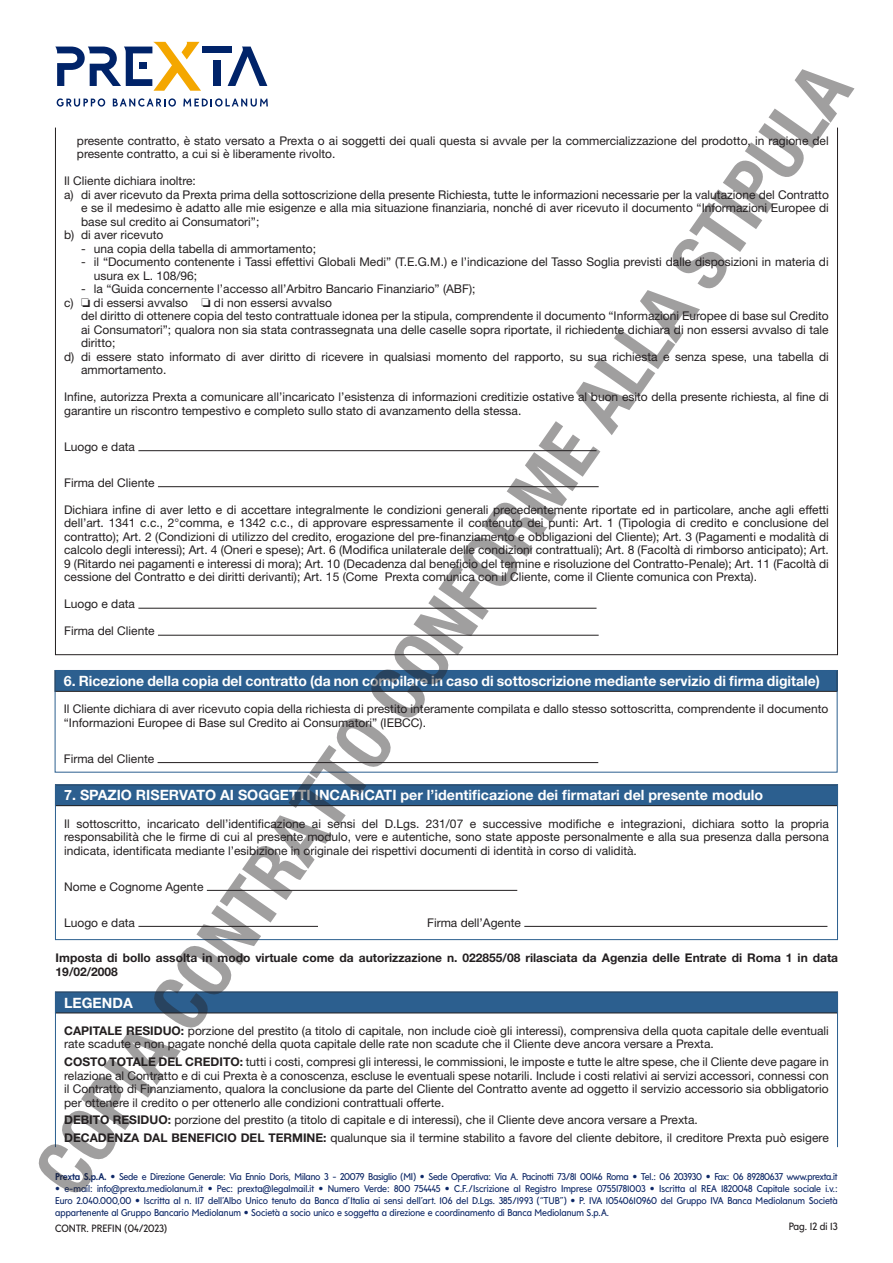
<style>
.page{position:relative;width:893px;height:1263px;background:#fff}
.page>*{position:absolute;margin:0;border:0;box-sizing:border-box;transform-origin:0 0}
.t1{font:700 condensed 75.45px "Helvetica Neue LT Std";color:#231f20}
.t2{font:700 14.25px "Helvetica Neue LT Std";color:#fff}
.t3{font:12px/13.5px "Helvetica Neue LT Std";color:#231f20}
.t4{font:700 12px/13.5px "Helvetica Neue LT Std";color:#231f20}
.t5{font:10.5px "Mediolanum Sans";color:#231f20}
.t6{font:9.75px/12px "Mediolanum Sans";letter-spacing:-.02em;color:#0e2867;text-align:justify}
.s1{font-weight:700}
.s2{font-family:"Helvetica Neue LT Std";font-weight:700}
</style>
<div class="page">
<svg style="left:57px;top:98px;width:48px;height:9px"></svg>
<svg style="left:113px;top:98px;width:63px;height:9px"></svg>
<svg style="left:183px;top:98px;width:85px;height:9px"></svg>
<svg style="left:55px;top:42px;width:146px;height:49px"></svg>
<div style="left:213px;top:60px;width:7px;height:26px;background:#002369"></div>
<div style="left:202px;top:47px;width:29px;height:6px;background:#002369"></div>
<svg style="left:228px;top:47px;width:39px;height:39px"></svg>
<hr style="left:138px;top:450px;width:459px;height:1px;background:#231f20">
<hr style="left:158px;top:486px;width:441px;height:1px;background:#231f20">
<hr style="left:138px;top:608px;width:459px;height:1px;background:#231f20">
<hr style="left:158px;top:635px;width:441px;height:1px;background:#231f20">
<div style="left:55px;top:670px;width:782px;height:21px;background:#2c5f8f"></div>
<hr style="left:158px;top:762px;width:440px;height:1px;background:#231f20">
<div style="left:55px;top:670px;width:782px;height:102px;border:1px solid #2c5f8f"></div>
<div style="left:55px;top:785px;width:782px;height:21px;background:#2c5f8f"></div>
<div style="left:55px;top:784px;width:783px;height:22px;border:1px solid #231f20"></div>
<hr style="left:207px;top:890px;width:310px;height:1px;background:#231f20">
<hr style="left:138px;top:926px;width:180px;height:1px;background:#231f20">
<hr style="left:524px;top:926px;width:303px;height:1px;background:#231f20">
<div style="left:55px;top:784px;width:783px;height:156px;border:1px solid #2c5f8f"></div>
<div style="left:55px;top:992px;width:782px;height:21px;background:#2c5f8f"></div>
<div style="left:55px;top:992px;width:783px;height:21px;border:1px solid #231f20"></div>
<div style="left:55px;top:992px;width:783px;height:155px;border:1px solid #2c5f8f"></div>
<h1 class="t1" style="left:16px;top:1159px;width:1359px;rotate:-55deg">COPIA CONTRATTO CONFORME ALLA STIPULA</h1>
<p class="t3" style="left:77px;top:134px;width:753px">presente contratto, è stato versato a Prexta o ai soggetti dei quali questa si avvale per la commercializzazione del prodotto, in ragione del presente contratto, a cui si è liberamente rivolto.</p>
<p class="t3" style="left:64px;top:174px;width:133px">Il Cliente dichiara inoltre:</p>
<p class="t3" style="left:64px;top:188px;width:766px">a) di aver ricevuto da Prexta prima della sottoscrizione della presente Richiesta, tutte le informazioni necessarie per la valutazione del Contratto</p>
<p class="t3" style="left:81px;top:201px;width:749px">e se il medesimo è adatto alle mie esigenze e alla mia situazione finanziaria, nonché di aver ricevuto il documento “Informazioni Europee di</p>
<p class="t3" style="left:81px;top:215px;width:180px">base sul credito ai Consumatori”;</p>
<p class="t3" style="left:64px;top:228px;width:101px">b) di aver ricevuto</p>
<p class="t3" style="left:81px;top:242px;width:236px">- una copia della tabella di ammortamento;</p>
<p class="t3" style="left:94px;top:255px;width:736px;text-indent:-13px">- il “Documento contenente i Tassi effettivi Globali Medi” (T.E.G.M.) e l’indicazione del Tasso Soglia previsti dalle disposizioni in materia di usura ex L. 108/96;</p>
<p class="t3" style="left:64px;top:282px;width:413px;text-indent:17px">- la “Guida concernente l’accesso all’Arbitro Bancario Finanziario” (ABF); c) ❏ di essersi avvalso ❏ di non essersi avvalso</p>
<p class="t3" style="left:81px;top:309px;width:749px">del diritto di ottenere copia del testo contrattuale idonea per la stipula, comprendente il documento “Informazioni Europee di base sul Credito</p>
<p class="t3" style="left:81px;top:323px;width:749px">ai Consumatori”; qualora non sia stata contrassegnata una delle caselle sopra riportate, il richiedente dichiara di non essersi avvalso di tale</p>
<p class="t3" style="left:81px;top:336px;width:36px">diritto;</p>
<p class="t3" style="left:64px;top:350px;width:766px">d) di essere stato informato di aver diritto di ricevere in qualsiasi momento del rapporto, su sua richiesta e senza spese, una tabella di</p>
<p class="t3" style="left:81px;top:363px;width:87px">ammortamento.</p>
<p class="t3" style="left:64px;top:390px;width:766px">Infine, autorizza Prexta a comunicare all’incaricato l’esistenza di informazioni creditizie ostative al buon esito della presente richiesta, al fine di garantire un riscontro tempestivo e completo sullo stato di avanzamento della stessa.</p>
<p class="t3" style="left:64px;top:440px;width:72px">Luogo e data</p>
<p class="t3" style="left:64px;top:476px;width:92px">Firma del Cliente</p>
<p class="t3" style="left:64px;top:503px;width:766px;text-align:justify">Dichiara infine di aver letto e di accettare integralmente le condizioni generali precedentemente riportate ed in particolare, anche agli effetti dell’art. 1341 c.c., 2°comma, e 1342 c.c., di approvare espressamente il contenuto dei punti: Art. 1 (Tipologia di credito e conclusione del contratto); Art. 2 (Condizioni di utilizzo del credito, erogazione del pre-finanziamento e obbligazioni del Cliente); Art. 3 (Pagamenti e modalità di calcolo degli interessi); Art. 4 (Oneri e spese); Art. 6 (Modifica unilaterale delle condizioni contrattuali); Art. 8 (Facoltà di rimborso anticipato); Art.<br>9 (Ritardo nei pagamenti e interessi di mora); Art. 10 (Decadenza dal beneficio del termine e risoluzione del Contratto-Penale); Art. 11 (Facoltà di cessione del Contratto e dei diritti derivanti); Art. 15 (Come Prexta comunica con il Cliente, come il Cliente comunica con Prexta).</p>
<p class="t3" style="left:64px;top:597px;width:72px">Luogo e data</p>
<p class="t3" style="left:64px;top:624px;width:92px">Firma del Cliente</p>
<p class="t2" style="left:64px;top:672px;width:758px">6. Ricezione della copia del contratto (da non compilare in caso di sottoscrizione mediante servizio di firma digitale)</p>
<p class="t3" style="left:64px;top:702px;width:766px">Il Cliente dichiara di aver ricevuto copia della richiesta di prestito interamente compilata e dallo stesso sottoscritta, comprendente il documento “Informazioni Europee di Base sul Credito ai Consumatori” (IEBCC).</p>
<p class="t3" style="left:64px;top:751px;width:92px">Firma del Cliente</p>
<p class="t2" style="left:64px;top:786px;width:701px">7. SPAZIO RISERVATO AI SOGGETTI INCARICATI per l’identificazione dei firmatari del presente modulo</p>
<p class="t3" style="left:64px;top:816px;width:766px;text-align:justify">Il sottoscritto, incaricato dell’identificazione ai sensi del D.Lgs. 231/07 e successive modifiche e integrazioni, dichiara sotto la propria responsabilità che le firme di cui al presente modulo, vere e autentiche, sono state apposte personalmente e alla sua presenza dalla persona indicata, identificata mediante l’esibizione in originale dei rispettivi documenti di identità in corso di validità.</p>
<p class="t3" style="left:64px;top:879px;width:141px">Nome e Cognome Agente</p>
<p class="t3" style="left:64px;top:915px;width:72px">Luogo e data</p>
<p class="t3" style="left:427px;top:915px;width:95px">Firma dell’Agente</p>
<p class="t4" style="left:56px;top:951px;width:784px">Imposta di bollo assolta in modo virtuale come da autorizzazione n. 022855/08 rilasciata da Agenzia delle Entrate di Roma 1 in data<br>19/02/2008</p>
<p class="t2" style="left:64px;top:994px;width:70px">LEGENDA</p>
<p class="t3" style="left:64px;top:1024px;width:766px"><span class="s1">CAPITALE RESIDUO:</span> porzione del prestito (a titolo di capitale, non include cioè gli interessi), comprensiva della quota capitale delle eventuali rate scadute e non pagate nonché della quota capitale delle rate non scadute che il Cliente deve ancora versare a Prexta.</p>
<p class="t3" style="left:64px;top:1055px;width:766px;text-align:justify"><span class="s1">COSTO TOTALE DEL CREDITO:</span> tutti i costi, compresi gli interessi, le commissioni, le imposte e tutte le altre spese, che il Cliente deve pagare in relazione al Contratto e di cui Prexta è a conoscenza, escluse le eventuali spese notarili. Include i costi relativi ai servizi accessori, connessi con il Contratto di Finanziamento, qualora la conclusione da parte del Cliente del Contratto avente ad oggetto il servizio accessorio sia obbligatorio per ottenere il credito o per ottenerlo alle condizioni contrattuali offerte.</p>
<p class="t3" style="left:64px;top:1111px;width:766px;line-height:17.7px"><span class="s1">DEBITO RESIDUO:</span> porzione del prestito (a titolo di capitale e di interessi), che il Cliente deve ancora versare a Prexta.<br><span class="s1">DECADENZA DAL BENEFICIO DEL TERMINE:</span> qualunque sia il termine stabilito a favore del cliente debitore, il creditore Prexta può esigere</p>
<p class="t6" style="left:55px;top:1171px;width:784px"><span class="s1">Prexta S.p.A.</span> <span class="s2">•</span> Sede e Direzione Generale: Via Ennio Doris, Milano 3 - 20079 Basiglio (MI) <span class="s2">•</span> Sede Operativa: Via A. Pacinotti 73/81 00146 Roma <span class="s2">•</span> Tel.: 06 203930 <span class="s2">•</span> Fax: 06 89280637 www.prexta.it</p>
<p class="t6" style="left:55px;top:1183px;width:784px"><span class="s2">•</span> e-mail: info@prexta.mediolanum.it <span class="s2">•</span> Pec: prexta@legalmail.it <span class="s2">•</span> Numero Verde: 800 754445 <span class="s2">•</span> C.F./Iscrizione al Registro Imprese 07551781003 <span class="s2">•</span> Iscritta al REA 1820048 Capitale sociale i.v.:<br>Euro 2.040.000,00 <span class="s2">•</span> Iscritta al n. 117 dell’Albo Unico tenuto da Banca d’Italia ai sensi dell’art. 106 del D.Lgs. 385/1993 (“TUB”) <span class="s2">•</span> P. IVA 10540610960 del Gruppo IVA Banca Mediolanum Società appartenente al Gruppo Bancario Mediolanum <span class="s2">•</span> Società a socio unico e soggetta a direzione e coordinamento di Banca Mediolanum S.p.A.</p>
<p class="t5" style="left:55px;top:1222px;width:113px">CONTR. PREFIN (04/2023)</p>
<p class="t5" style="left:789px;top:1220px;width:50px">Pag. 12 di 13</p>
</div>
